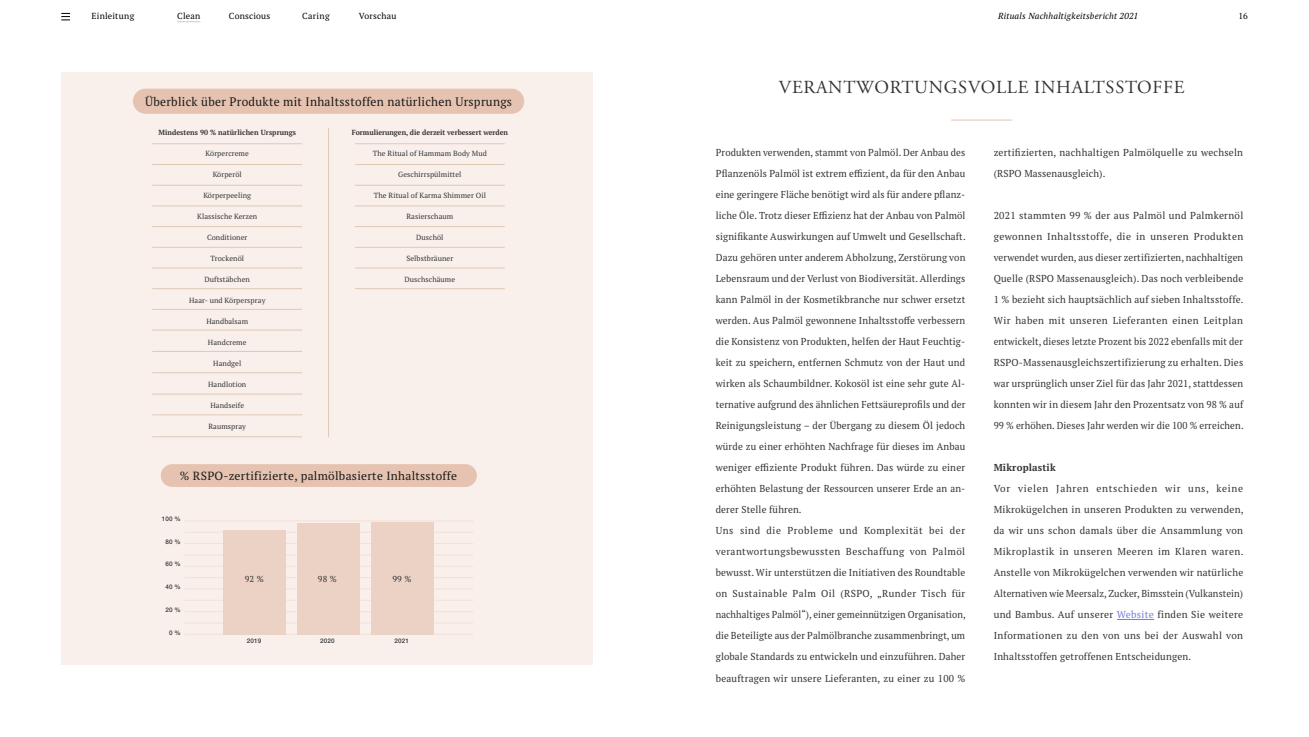
<style>
.page{position:relative;width:1309px;height:737px;background:#fff}
.page>*{position:absolute;margin:0;border:0;box-sizing:border-box;transform-origin:0 0}
.Kopje_nieuw{font:18.38px "Adobe Garamond Pro";letter-spacing:.04em;color:#333}
.Figuur_titel{font:12.25px "PT Serif Pro";letter-spacing:.025em;color:#1a1a1a}
.Figuur_titel-2{font:11.81px "PT Serif Pro";letter-spacing:.025em;color:#1a1a1a}
.Basis{font:10.06px/21px "PT Serif Pro";letter-spacing:.02em;color:#333;text-align:justify}
.Basis-2{font:10.06px/21px "PT Serif Pro";letter-spacing:.02em;color:#333;text-align:justify;scale:.95 1}
.Basis-3{font:700 10.06px "PT Serif Pro";letter-spacing:.02em;color:#333}
.navigatie{font:8.75px "PT Serif Pro";letter-spacing:.025em;color:#000}
.t1{font:italic 8.75px "PT Serif Pro";letter-spacing:.02em;color:#000}
.fluid{font:8.66px "PT Serif Pro";color:#333}
.Basis-4{font:7.44px "PT Serif Pro";letter-spacing:.01em;color:#333}
.Basis-5{font:700 7.44px "PT Serif Pro";color:#333;scale:.94 1}
.Basis-6{font:700 7.44px "PT Serif Pro";color:#333;scale:.95 1}
.fluid-2{font:500 6.3px "Helvetica Neue";letter-spacing:.025em;color:#333}
.s1{color:#727dde}
</style>
<div class="page">
<div style="left:61px;top:72px;width:532px;height:592px;background:#f9f0ec"></div>
<div style="left:133px;top:89px;width:390px;height:24px;background:#e6c3b1;border-radius:12px"></div>
<div style="left:133px;top:89px;width:390px;height:24px;border:1px solid #e6c3b1;border-radius:12px"></div>
<div style="left:161px;top:465px;width:315px;height:21px;background:#e6c3b1;border-radius:11px"></div>
<div style="left:161px;top:464px;width:315px;height:22px;border:1px solid #e6c3b1;border-radius:11px"></div>
<hr style="left:184px;top:543px;width:289px;height:1px;background:#f2e1d8">
<hr style="left:184px;top:577px;width:289px;height:1px;background:#f2e1d8">
<hr style="left:184px;top:611px;width:289px;height:1px;background:#f2e1d8">
<hr style="left:184px;top:634px;width:289px;height:1px;background:#f2e1d8">
<hr style="left:184px;top:532px;width:289px;height:1px;background:#f2e1d8">
<hr style="left:184px;top:566px;width:289px;height:1px;background:#f2e1d8">
<hr style="left:184px;top:600px;width:289px;height:1px;background:#f2e1d8">
<hr style="left:184px;top:622px;width:289px;height:1px;background:#f2e1d8">
<hr style="left:184px;top:520px;width:289px;height:1px;background:#f2e1d8">
<hr style="left:184px;top:554px;width:289px;height:1px;background:#f2e1d8">
<hr style="left:184px;top:588px;width:289px;height:1px;background:#f2e1d8">
<div style="left:223px;top:530px;width:62px;height:104px;background:#ecd2c5"></div>
<div style="left:297px;top:523px;width:62px;height:111px;background:#ecd2c5"></div>
<div style="left:371px;top:522px;width:62px;height:112px;background:#ecd2c5"></div>
<hr style="left:951px;top:120px;width:61px;height:1px;background:#e6c3b1">
<hr style="left:1116px;top:619px;width:37px;height:1px;background:#727dde">
<hr style="left:152px;top:143px;width:150px;height:1px;background:#dfc9b5">
<hr style="left:355px;top:143px;width:149px;height:1px;background:#dfc9b5">
<hr style="left:152px;top:164px;width:150px;height:1px;background:#dfc9b5">
<hr style="left:355px;top:164px;width:149px;height:1px;background:#dfc9b5">
<hr style="left:152px;top:185px;width:150px;height:1px;background:#dfc9b5">
<hr style="left:328px;top:128px;width:1px;height:309px;background:#dfc9b5">
<hr style="left:355px;top:185px;width:149px;height:1px;background:#dfc9b5">
<hr style="left:152px;top:206px;width:150px;height:1px;background:#dfc9b5">
<hr style="left:355px;top:206px;width:149px;height:1px;background:#dfc9b5">
<hr style="left:152px;top:226px;width:150px;height:1px;background:#dfc9b5">
<hr style="left:355px;top:226px;width:149px;height:1px;background:#dfc9b5">
<hr style="left:152px;top:247px;width:150px;height:1px;background:#dfc9b5">
<hr style="left:355px;top:247px;width:149px;height:1px;background:#dfc9b5">
<hr style="left:152px;top:268px;width:150px;height:1px;background:#dfc9b5">
<hr style="left:355px;top:268px;width:149px;height:1px;background:#dfc9b5">
<hr style="left:152px;top:288px;width:150px;height:1px;background:#dfc9b5">
<hr style="left:355px;top:288px;width:149px;height:1px;background:#dfc9b5">
<hr style="left:152px;top:309px;width:150px;height:1px;background:#dfc9b5">
<hr style="left:152px;top:330px;width:150px;height:1px;background:#dfc9b5">
<hr style="left:152px;top:351px;width:150px;height:1px;background:#dfc9b5">
<hr style="left:152px;top:372px;width:150px;height:1px;background:#dfc9b5">
<hr style="left:152px;top:394px;width:150px;height:1px;background:#dfc9b5">
<hr style="left:152px;top:414px;width:150px;height:1px;background:#dfc9b5">
<hr style="left:152px;top:436px;width:150px;height:1px;background:#dfc9b5">
<svg style="left:177px;top:22px;width:23px;height:1px"></svg>
<svg style="left:61px;top:13px;width:9px;height:7px"></svg>
<p class="navigatie" style="left:91px;top:10px;width:44px">Einleitung</p>
<p class="navigatie" style="left:177px;top:10px;width:25px">Clean</p>
<p class="navigatie" style="left:229px;top:10px;width:43px">Conscious</p>
<p class="navigatie" style="left:302px;top:10px;width:29px">Caring</p>
<p class="navigatie" style="left:359px;top:10px;width:39px">Vorschau</p>
<p class="t1" style="left:998px;top:10px;width:141px">Rituals Nachhaltigkeitsbericht 2021</p>
<p class="navigatie" style="left:1238px;top:10px;width:11px">16</p>
<p class="Figuur_titel" style="left:145px;top:93px;width:368px">Überblick über Produkte mit Inhaltsstoffen natürlichen Ursprungs</p>
<p class="Basis-6" style="left:158px;top:128px;width:146px">Mindestens 90 % natürlichen Ursprungs</p>
<p class="Basis-4" style="left:206px;top:149px;width:45px">Körpercreme</p>
<p class="Basis-4" style="left:213px;top:170px;width:31px">Körperöl</p>
<p class="Basis-4" style="left:203px;top:191px;width:49px">Körperpeeling</p>
<p class="Basis-4" style="left:197px;top:212px;width:62px">Klassische Kerzen</p>
<p class="Basis-4" style="left:207px;top:233px;width:42px">Conditioner</p>
<p class="Basis-4" style="left:210px;top:254px;width:35px">Trockenöl</p>
<p class="Basis-4" style="left:204px;top:275px;width:47px">Duftstäbchen</p>
<p class="Basis-4" style="left:189px;top:296px;width:78px">Haar- und Körperspray</p>
<p class="Basis-4" style="left:206px;top:317px;width:43px">Handbalsam</p>
<p class="Basis-4" style="left:208px;top:338px;width:40px">Handcreme</p>
<p class="Basis-4" style="left:213px;top:359px;width:30px">Handgel</p>
<p class="Basis-4" style="left:208px;top:380px;width:40px">Handlotion</p>
<p class="Basis-4" style="left:210px;top:401px;width:35px">Handseife</p>
<p class="Basis-4" style="left:208px;top:422px;width:39px">Raumspray</p>
<p class="Basis-5" style="left:352px;top:128px;width:168px">Formulierungen, die derzeit verbessert werden</p>
<p class="Basis-4" style="left:373px;top:149px;width:116px">The Ritual of Hammam Body Mud</p>
<p class="Basis-4" style="left:398px;top:170px;width:65px">Geschirrspülmittel</p>
<p class="Basis-4" style="left:373px;top:191px;width:114px">The Ritual of Karma Shimmer Oil</p>
<p class="Basis-4" style="left:406px;top:212px;width:48px">Rasierschaum</p>
<p class="Basis-4" style="left:416px;top:233px;width:29px">Duschöl</p>
<p class="Basis-4" style="left:406px;top:254px;width:48px">Selbstbräuner</p>
<p class="Basis-4" style="left:404px;top:275px;width:52px">Duschschäume</p>
<p class="Figuur_titel-2" style="left:180px;top:468px;width:278px">% RSPO-zertifizierte, palmölbasierte Inhaltsstoffe</p>
<p class="fluid-2" style="left:162px;top:515px;width:21px">100 %</p>
<p class="fluid-2" style="left:165px;top:537px;width:17px">80 %</p>
<p class="fluid-2" style="left:165px;top:560px;width:17px">60 %</p>
<p class="fluid-2" style="left:165px;top:583px;width:17px">40 %</p>
<p class="fluid-2" style="left:165px;top:606px;width:17px">20 %</p>
<p class="fluid-2" style="left:169px;top:628px;width:13px">0 %</p>
<p class="fluid" style="left:245px;top:573px;width:20px">92 %</p>
<p class="fluid" style="left:318px;top:573px;width:20px">98 %</p>
<p class="fluid" style="left:392px;top:573px;width:20px">99 %</p>
<p class="fluid-2" style="left:247px;top:637px;width:16px">2019</p>
<p class="fluid-2" style="left:320px;top:637px;width:16px">2020</p>
<p class="fluid-2" style="left:394px;top:637px;width:16px">2021</p>
<p class="Kopje_nieuw" style="left:778px;top:76px;width:407px">VERANTWORTUNGSVOLLE INHALTSSTOFFE</p>
<p class="Basis-2" style="left:715px;top:142px;width:264px">Produkten verwenden, stammt von Palmöl. Der Anbau des Pflanzenöls Palmöl ist extrem effizient, da für den Anbau eine geringere Fläche benötigt wird als für andere pflanz&shy;liche Öle. Trotz dieser Effizienz hat der Anbau von Palmöl signifikante Auswirkungen auf Umwelt und Gesellschaft.<br>Dazu gehören unter anderem Abholzung, Zerstörung von Lebensraum und der Verlust von Biodiversität. Allerdings kann Palmöl in der Kosmetikbranche nur schwer ersetzt werden. Aus Palmöl gewonnene Inhaltsstoffe verbessern die Konsistenz von Produkten, helfen der Haut Feuchtig&shy;keit zu speichern, entfernen Schmutz von der Haut und wirken als Schaumbildner. Kokosöl ist eine sehr gute Al&shy;ternative aufgrund des ähnlichen Fettsäureprofils und der Reinigungsleistung – der Übergang zu diesem Öl jedoch würde zu einer erhöhten Nachfrage für dieses im Anbau weniger effiziente Produkt führen. Das würde zu einer erhöhten Belastung der Ressourcen unserer Erde an an&shy;derer Stelle führen.</p>
<p class="Basis" style="left:715px;top:520px;width:251px">Uns sind die Probleme und Komplexität bei der verantwortungsbewussten Beschaffung von Palmöl bewusst. Wir unterstützen die Initiativen des Roundtable on Sustainable Palm Oil (RSPO, „Runder Tisch für nachhaltiges Palmöl“), einer gemeinnützigen Organisation, die Beteiligte aus der Palmölbranche zusammenbringt, um globale Standards zu entwickeln und einzuführen. Daher beauftragen wir unsere Lieferanten, zu einer zu 100 %</p>
<p class="Basis" style="left:993px;top:142px;width:251px">zertifizierten, nachhaltigen Palmölquelle zu wechseln (RSPO Massenausgleich).</p>
<p class="Basis" style="left:993px;top:205px;width:251px">2021 stammten 99 % der aus Palmöl und Palmkernöl gewonnen Inhaltsstoffe, die in unseren Produkten verwendet wurden, aus dieser zertifizierten, nachhaltigen Quelle (RSPO Massenausgleich). Das noch verbleibende 1 % bezieht sich hauptsächlich auf sieben Inhaltsstoffe.<br>Wir haben mit unseren Lieferanten einen Leitplan entwickelt, dieses letzte Prozent bis 2022 ebenfalls mit der RSPO-Massenausgleichszertifizierung zu erhalten. Dies war ursprünglich unser Ziel für das Jahr 2021, stattdessen konnten wir in diesem Jahr den Prozentsatz von 98 % auf 99 % erhöhen. Dieses Jahr werden wir die 100 % erreichen.</p>
<p class="Basis-3" style="left:993px;top:461px;width:64px">Mikroplastik</p>
<p class="Basis" style="left:993px;top:478px;width:251px">Vor vielen Jahren entschieden wir uns, keine Mikrokügelchen in unseren Produkten zu verwenden, da wir uns schon damals über die Ansammlung von Mikroplastik in unseren Meeren im Klaren waren.<br>Anstelle von Mikrokügelchen verwenden wir natürliche Alternativen wie Meersalz, Zucker, Bimsstein (Vulkanstein) und Bambus. Auf unserer <span class="s1">Website</span> finden Sie weitere Informationen zu den von uns bei der Auswahl von Inhaltsstoffen getroffenen Entscheidungen.</p>
</div>
